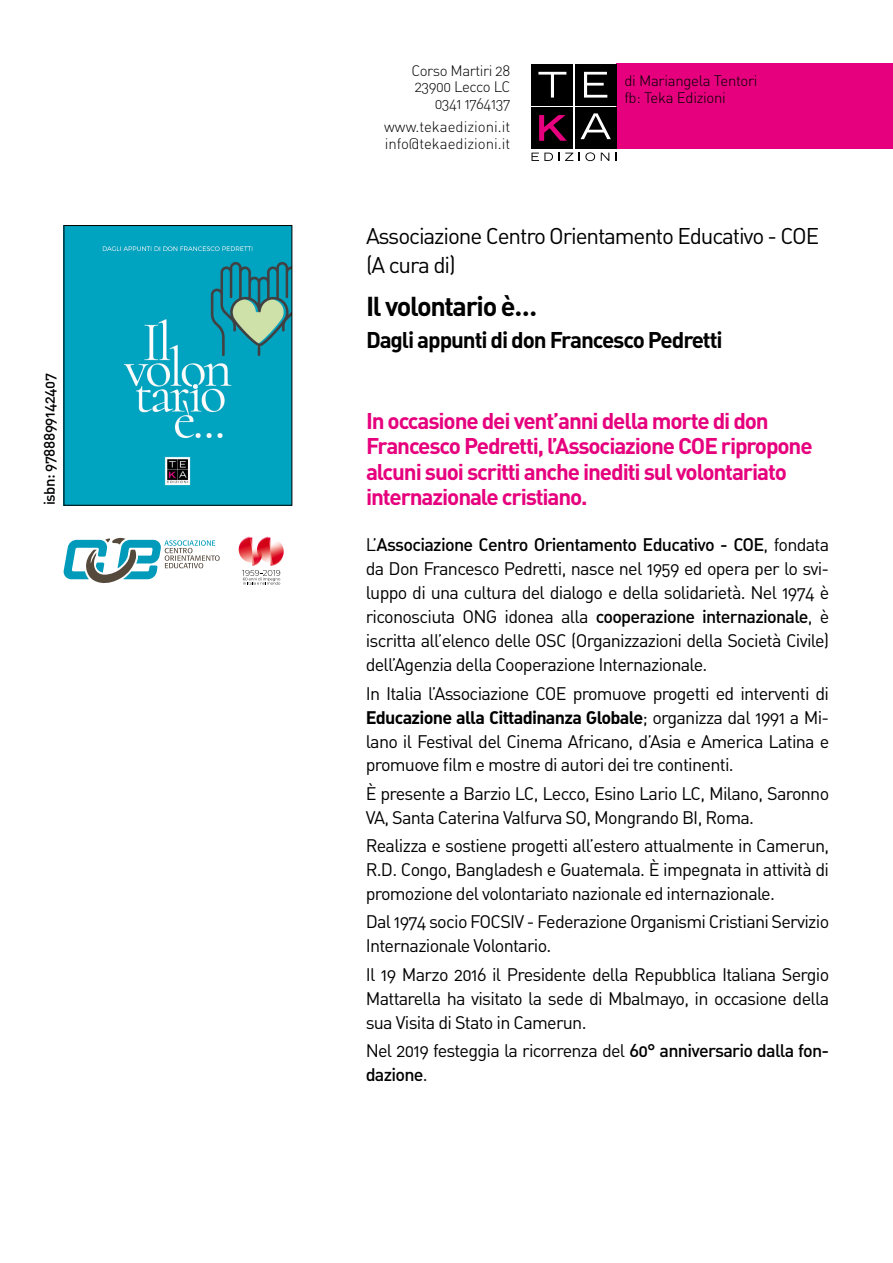
<style>
.page{position:relative;width:893px;height:1263px;background:#fff}
.page>*{position:absolute;margin:0;border:0;box-sizing:border-box;transform-origin:0 0}
.t1{font:27px "DIN Bold Alternate";letter-spacing:-.05em;color:#000}
.t2{font:700 22.5px/25.5px "DIN";letter-spacing:-.05em;color:#e6007d}
.t3{font:22.5px/29.2px "DIN Regular Alternate";letter-spacing:-.05em;color:#000}
.t4{font:22.5px "DIN Bold Alternate";letter-spacing:-.05em;color:#000}
.t5{font:18px/24px "DIN Regular Alternate";letter-spacing:-.04em;color:#000;text-align:justify}
.t6{font:18px "DIN Medium Alternate";letter-spacing:-.04em;color:#000}
.t7{font:18px "DIN Bold Alternate";letter-spacing:-.04em;color:#000}
.t8{font:15px/16.5px "DIN Light Alternate";letter-spacing:-.02em;color:#000}
.t9{font:15px/16.5px "DIN Light Alternate";color:#000}
.t10{font:15px "DIN Medium Alternate";letter-spacing:-.03em;color:#000}
.s1{font-family:"DIN Regular Alternate"}
.s2{font-family:"DIN Medium Alternate"}
</style>
<div class="page">
<div style="left:617px;top:64px;width:276px;height:85px;background:#e6007d"></div>
<div style="left:531px;top:107px;width:42px;height:42px;background:#000"></div>
<svg style="left:539px;top:115px;width:28px;height:26px"></svg>
<svg style="left:531px;top:153px;width:22px;height:8px"></svg>
<svg style="left:559px;top:153px;width:14px;height:8px"></svg>
<svg style="left:579px;top:152px;width:16px;height:9px"></svg>
<svg style="left:601px;top:153px;width:8px;height:8px"></svg>
<div style="left:531px;top:64px;width:42px;height:42px;background:#000"></div>
<svg style="left:538px;top:72px;width:28px;height:26px"></svg>
<div style="left:575px;top:64px;width:42px;height:42px;background:#000"></div>
<svg style="left:584px;top:72px;width:23px;height:26px"></svg>
<div style="left:575px;top:107px;width:42px;height:42px;background:#000"></div>
<svg style="left:580px;top:113px;width:31px;height:26px"></svg>
<svg style="left:238px;top:536px;width:46px;height:49px"></svg>
<svg style="left:64px;top:537px;width:156px;height:46px"></svg>
<img style="left:66px;top:227px;width:224px;height:276px">
<p class="t10" style="left:40px;top:505px;width:134px;rotate:-90deg">isbn: 9788899142407</p>
<p class="t8" style="left:411px;top:62px;width:100px;text-align:right">Corso Martiri 28<br>23900 Lecco LC<br>0341 1764137</p>
<p class="t9" style="left:384px;top:119px;width:127px">www.tekaedizioni.it info@tekaedizioni.it</p>
<p class="t8" style="left:624px;top:73px;width:135px">di Mariangela Tentori fb: Teka Edizioni</p>
<p class="t3" style="left:366px;top:220px;width:455px">Associazione Centro Orientamento Educativo - COE (A cura di)</p>
<h1 class="t1" style="left:366px;top:289px;width:173px">Il volontario è…</h1>
<p class="t4" style="left:366px;top:325px;width:358px">Dagli appunti di don Francesco Pedretti</p>
<p class="t2" style="left:366px;top:407px;width:448px">In occasione dei vent’anni della morte di don<br>Francesco Pedretti, l’Associazione COE ripropone alcuni suoi scritti anche inediti sul volontariato</p>
<p class="t2" style="left:366px;top:483px;width:223px">internazionale cristiano.</p>
<p class="t6" style="left:366px;top:533px;width:465px"><span class="s1">L’</span>Associazione Centro Orientamento Educativo - COE<span class="s1">, fondata</span></p>
<p class="t5" style="left:366px;top:556px;width:465px">da Don Francesco Pedretti, nasce nel 1959 ed opera per lo svi&shy;luppo di una cultura del dialogo e della solidarietà. Nel 1974 è riconosciuta ONG idonea alla <span class="s2">cooperazione internazionale</span>, è iscritta all’elenco delle OSC (Organizzazioni della Società Civile) dell’Agenzia della Cooperazione Internazionale.</p>
<p class="t5" style="left:366px;top:681px;width:465px">In Italia l’Associazione COE promuove progetti ed interventi di</p>
<p class="t7" style="left:366px;top:705px;width:465px">Educazione alla Cittadinanza Globale<span class="s1">; organizza dal 1991 a Mi-</span></p>
<p class="t5" style="left:366px;top:729px;width:465px">lano il Festival del Cinema Africano, d’Asia e America Latina e promuove film e mostre di autori dei tre continenti.</p>
<p class="t5" style="left:366px;top:781px;width:465px">È presente a Barzio LC, Lecco, Esino Lario LC, Milano, Saronno<br>VA, Santa Caterina Valfurva SO, Mongrando BI, Roma.</p>
<p class="t5" style="left:366px;top:833px;width:465px">Realizza e sostiene progetti all’estero attualmente in Camerun, R.D. Congo, Bangladesh e Guatemala. È impegnata in attività di promozione del volontariato nazionale ed internazionale.</p>
<p class="t5" style="left:366px;top:909px;width:465px">Dal 1974 socio FOCSIV - Federazione Organismi Cristiani Servizio<br>Internazionale Volontario.</p>
<p class="t5" style="left:366px;top:962px;width:465px">Il 19 Marzo 2016 il Presidente della Repubblica Italiana Sergio Mattarella ha visitato la sede di Mbalmayo, in occasione della sua Visita di Stato in Camerun.</p>
<p class="t5" style="left:366px;top:1038px;width:465px">Nel 2019 festeggia la ricorrenza del <span class="s2">60° anniversario dalla fon-</span></p>
<p class="t6" style="left:366px;top:1063px;width:64px">dazione<span class="s1">.</span></p>
</div>
